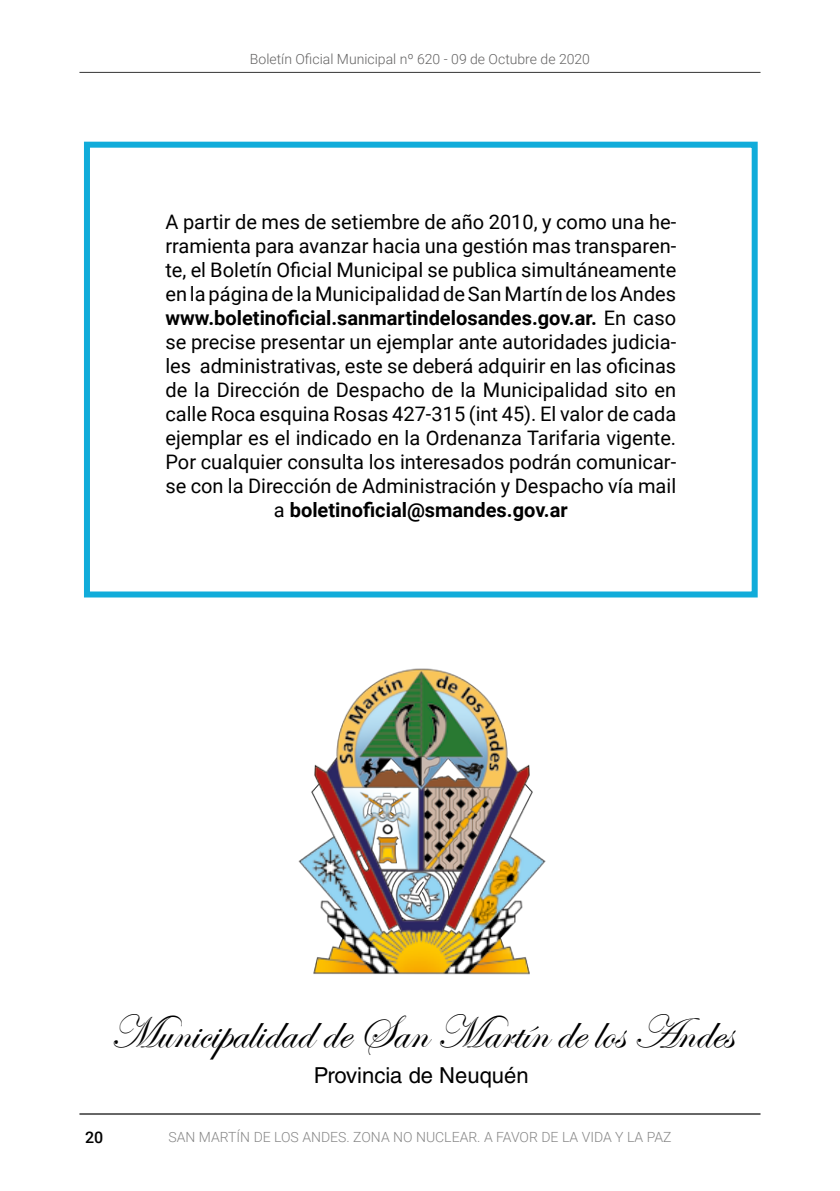
<style>
.page{position:relative;width:840px;height:1191px;background:#fff}
.page>*{position:absolute;margin:0;border:0;box-sizing:border-box;transform-origin:0 0}
.t1{font:48px "Edwardian Script ITC";color:#000}
.t2{font:22px "Helvetica LT Std";color:#000}
.t3{font:20px/24px "Roboto";color:#000;text-align:center}
.t4{font:500 16px "Roboto";color:#000}
.t5{font:300 14px "Roboto";color:#878787}
.t6{font:300 14px "Roboto";color:#646363}
.s1{font-weight:700}
</style>
<div class="page">
<hr style="left:79px;top:72px;width:681px;height:1px;background:#000">
<hr style="left:79px;top:1113px;width:681px;height:2px;background:#000">
<div style="left:84px;top:142px;width:673px;height:455px;border:6px solid #11acda"></div>
<img style="left:298px;top:668px;width:248px;height:307px">
<p class="t6" style="left:250px;top:50px;width:341px">Boletín Oficial Municipal nº 620 - 09 de Octubre de 2020</p>
<p class="t3" style="left:165px;top:209px;width:512px">A partir de mes de setiembre de año 2010, y como una he&shy;rramienta para avanzar hacia una gestión mas transparen&shy;te, el Boletín Oficial Municipal se publica simultáneamente en la página de la Municipalidad de San Martín de los Andes <span class="s1">www.boletinoficial.sanmartindelosandes.gov.ar.</span> En caso se precise presentar un ejemplar ante autoridades judicia&shy;les administrativas, este se deberá adquirir en las oficinas de la Dirección de Despacho de la Municipalidad sito en calle Roca esquina Rosas 427-315 (int 45). El valor de cada ejemplar es el indicado en la Ordenanza Tarifaria vigente.<br>Por cualquier consulta los interesados podrán comunicar&shy;se con la Dirección de Administración y Despacho vía mail a <span class="s1">boletinoficial@smandes.gov.ar</span></p>
<h1 class="t1" style="left:110px;top:1005px;width:624px">Municipalidad de San Martín de los Andes</h1>
<p class="t2" style="left:314px;top:1062px;width:216px">Provincia de Neuquén</p>
<p class="t4" style="left:85px;top:1126px;width:20px">20</p>
<p class="t5" style="left:168px;top:1126px;width:504px">SAN MARTÍN DE LOS ANDES. ZONA NO NUCLEAR. A FAVOR DE LA VIDA Y LA PAZ</p>
</div>
